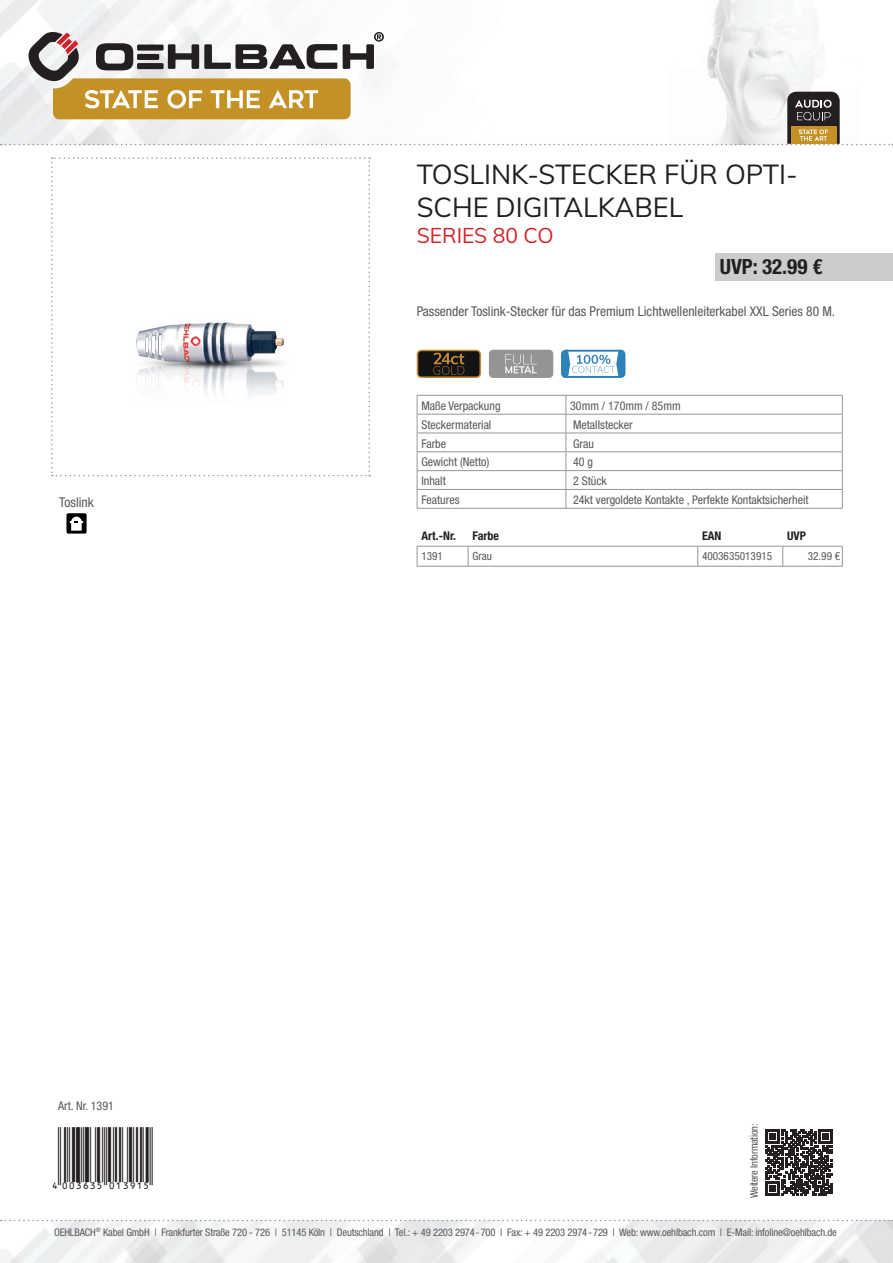
<style>
.page{position:relative;width:893px;height:1263px;background:#fff}
.page>*{position:absolute;margin:0;border:0;box-sizing:border-box;transform-origin:0 0}
.t1{font:27px/32.4px "Muli";color:#231f20}
.t2{font:27px "EAN";color:#231f20}
.t3{font:700 condensed 21px "Helvetica Neue LTW1 G";color:#231f20}
.t4{font:21px "Muli";color:#d1232a}
.t5{font:condensed 13.5px "Helvetica Neue LTW1 G";color:#57585a}
.t6{font:condensed 12px "Helvetica Neue LTW1 G";color:#57585a}
.t7{font:700 condensed 12px "Helvetica Neue LTW1 G";color:#231f20}
.t8{font:condensed 11.25px "Helvetica Neue LTW1 G";color:#57585a}
.t9{font:condensed 10.5px "Helvetica Neue LTW1 G";letter-spacing:-.01em;color:#57585a}
</style>
<div class="page">
<img style="left:0;top:1220px;width:893px;height:43px">
<img style="left:0;top:0;width:818px;height:145px">
<svg style="left:1px;top:1220px;width:892px;height:1px"></svg>
<svg style="left:51px;top:157px;width:319px;height:319px"></svg>
<svg style="left:417px;top:350px;width:64px;height:28px;background:#3d301d"></svg>
<div style="left:489px;top:350px;width:64px;height:28px;background:#939595;border-radius:4px"></div>
<svg style="left:505px;top:354px;width:32px;height:19px"></svg>
<svg style="left:561px;top:350px;width:64px;height:28px"></svg>
<svg style="left:66px;top:513px;width:21px;height:21px"></svg>
<svg style="left:766px;top:1129px;width:66px;height:67px"></svg>
<svg style="left:1px;top:31px;width:892px;height:114px"></svg>
<svg style="left:417px;top:545px;width:426px;height:21px"></svg>
<hr style="left:417px;top:566px;width:51px;height:1px;background:#939598">
<hr style="left:468px;top:566px;width:230px;height:1px;background:#939598">
<hr style="left:698px;top:566px;width:85px;height:1px;background:#939598">
<hr style="left:783px;top:566px;width:60px;height:1px;background:#939598">
<hr style="left:417px;top:546px;width:51px;height:1px;background:#939598">
<hr style="left:468px;top:546px;width:230px;height:1px;background:#939598">
<hr style="left:698px;top:546px;width:85px;height:1px;background:#939598">
<hr style="left:783px;top:546px;width:60px;height:1px;background:#939598">
<div style="left:715px;top:253px;width:178px;height:27px;background:#cbccce"></div>
<svg style="left:417px;top:395px;width:426px;height:113px"></svg>
<hr style="left:417px;top:508px;width:149px;height:1px;background:#939598">
<hr style="left:566px;top:508px;width:277px;height:1px;background:#939598">
<h1 class="t1" style="left:417px;top:157px;width:382px">TOSLINK-STECKER FÜR OPTI-<br>SCHE DIGITALKABEL</h1>
<h2 class="t4" style="left:417px;top:221px;width:139px">SERIES 80 CO</h2>
<h2 class="t3" style="left:720px;top:254px;width:104px">UVP: 32.99 €</h2>
<p class="t5" style="left:59px;top:494px;width:36px">Toslink</p>
<p class="t5" style="left:417px;top:303px;width:420px">Passender Toslink-Stecker für das Premium Lichtwellenleiterkabel XXL Series 80 M.</p>
<p class="t6" style="left:421px;top:399px;width:81px">Maße Verpackung</p>
<p class="t6" style="left:570px;top:399px;width:112px">30mm / 170mm / 85mm</p>
<p class="t6" style="left:421px;top:417px;width:72px">Steckermaterial</p>
<p class="t6" style="left:573px;top:417px;width:61px">Metallstecker</p>
<p class="t6" style="left:421px;top:436px;width:26px">Farbe</p>
<p class="t6" style="left:573px;top:436px;width:22px">Grau</p>
<p class="t6" style="left:421px;top:455px;width:69px">Gewicht (Netto)</p>
<p class="t6" style="left:573px;top:455px;width:21px">40 g</p>
<p class="t6" style="left:421px;top:474px;width:26px">Inhalt</p>
<p class="t6" style="left:573px;top:474px;width:35px">2 Stück</p>
<p class="t6" style="left:421px;top:493px;width:40px">Features</p>
<p class="t6" style="left:573px;top:493px;width:237px">24kt vergoldete Kontakte , Perfekte Kontaktsicherheit</p>
<p class="t7" style="left:421px;top:529px;width:36px">Art.-Nr.</p>
<p class="t7" style="left:472px;top:529px;width:28px">Farbe</p>
<p class="t7" style="left:702px;top:529px;width:21px">EAN</p>
<p class="t7" style="left:787px;top:529px;width:20px">UVP</p>
<p class="t8" style="left:421px;top:550px;width:23px">1391</p>
<p class="t8" style="left:472px;top:550px;width:21px">Grau</p>
<p class="t8" style="left:702px;top:550px;width:72px">4003635013915</p>
<p class="t8" style="left:808px;top:550px;width:34px">32.99 €</p>
<p class="t6" style="left:58px;top:1099px;width:57px">Art. Nr. 1391</p>
<h1 class="t2" style="left:51px;top:1157px;width:103px">4":D=@GI#NOQWOS"</h1>
<p class="t9" style="left:748px;top:1198px;width:76px;rotate:-90deg">Weitere Information:</p>
<p class="t9" style="left:54px;top:1226px;width:784px">OEHLBACH<sup>®</sup> Kabel GmbH | Frankfurter Straße 720 - 726 | 51145 Köln | Deutschland | Tel.: + 49 2203 2974-700 | Fax: + 49 2203 2974-729 | Web: www.oehlbach.com | E-Mail: infoline@oehlbach.de</p>
</div>
